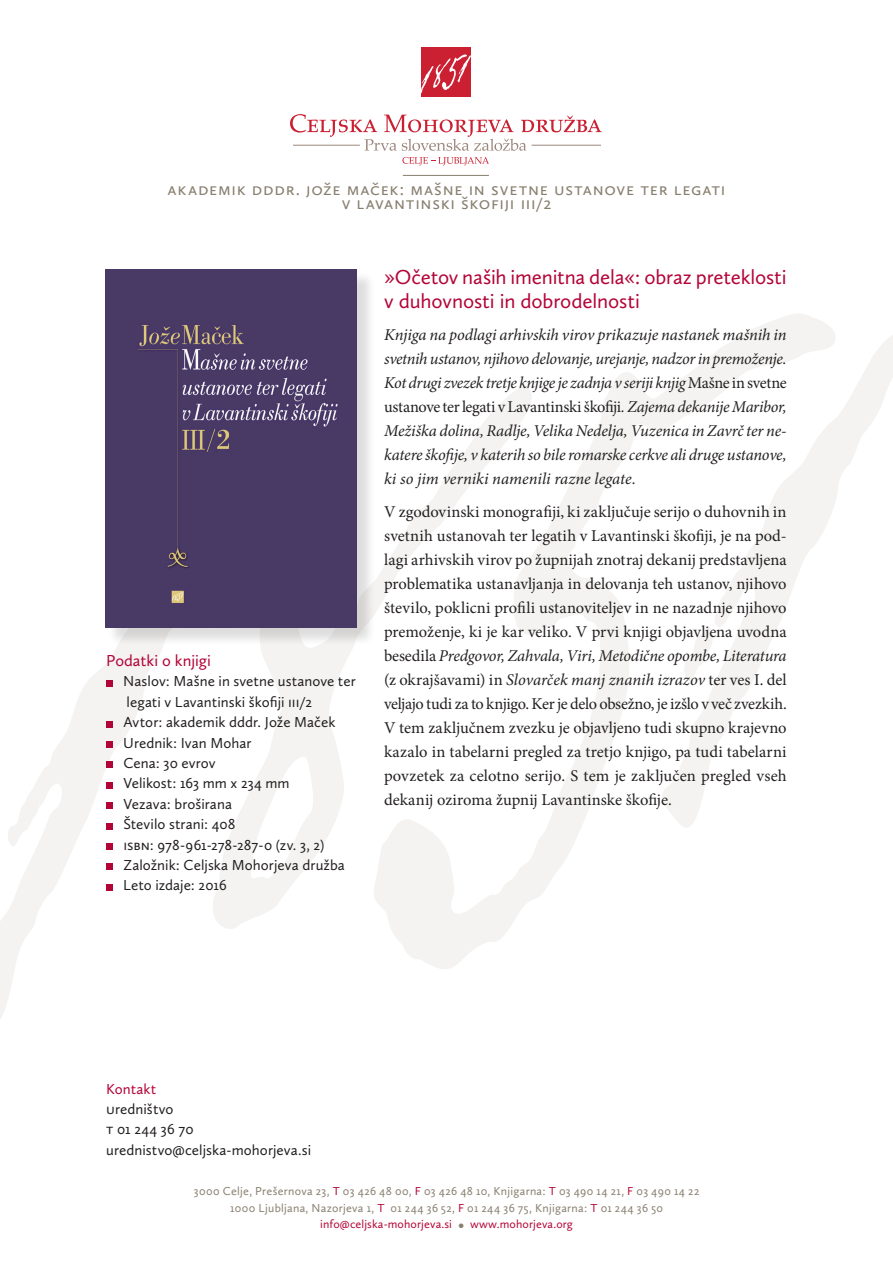
<style>
.page{position:relative;width:893px;height:1263px;background:#fff}
.page>*{position:absolute;margin:0;border:0;box-sizing:border-box;transform-origin:0 0}
.zivljenjepis{font:21px/24px "Calluna Sans";letter-spacing:-.005em;color:#b30437}
.besedilo{font:18px/13.5px "Calluna Sans";letter-spacing:.035em;color:#887f6f;text-align:center}
.besedilo-2{font:16.5px/24px "Minion Pro";color:#231f20;text-align:justify}
.besedilo-3{font:italic 16.5px/24px "Minion Pro";letter-spacing:-.005em;color:#231f20;text-align:justify}
.podatki_o_knjigi{font:16.5px "Calluna Sans";letter-spacing:-.01em;color:#b30437}
.podatki_o_knjigi-2{font:15px/20.4px "Calluna Sans";color:#231f20}
.podatki_o_knjigi-3{font:15px "Calluna Sans";color:#b30437}
.besedilo-4{font:12px "Calluna Sans";letter-spacing:.025em;color:#887f6f}
.t1{font:12px "Calluna Sans";letter-spacing:.01em;color:#b30437}
.s1{font-style:normal}
.s2{font-style:italic}
.s3{color:#b30437}
.s4{font-size:16.5px;color:#887f6f}
</style>
<div class="page">
<svg style="left:219px;top:646px;width:134px;height:283px"></svg>
<svg style="left:374px;top:314px;width:456px;height:655px"></svg>
<svg style="left:0;top:627px;width:219px;height:392px"></svg>
<svg style="left:6px;top:789px;width:34px;height:61px"></svg>
<svg style="left:655px;top:327px;width:238px;height:515px"></svg>
<div style="left:421px;top:47px;width:50px;height:50px;background:#cb1f32"></div>
<svg style="left:421px;top:54px;width:50px;height:39px"></svg>
<svg style="left:290px;top:114px;width:312px;height:37px"></svg>
<hr style="left:293px;top:145px;width:67px;height:1px;background:#9e887e">
<hr style="left:532px;top:145px;width:69px;height:1px;background:#9e887e">
<svg style="left:402px;top:157px;width:87px;height:8px"></svg>
<div style="left:106px;top:680px;width:7px;height:6px;background:#b30437"></div>
<div style="left:106px;top:721px;width:7px;height:6px;background:#b30437"></div>
<div style="left:106px;top:741px;width:7px;height:7px;background:#b30437"></div>
<div style="left:106px;top:762px;width:7px;height:6px;background:#b30437"></div>
<div style="left:106px;top:782px;width:7px;height:6px;background:#b30437"></div>
<div style="left:106px;top:802px;width:7px;height:7px;background:#b30437"></div>
<div style="left:106px;top:823px;width:7px;height:6px;background:#b30437"></div>
<div style="left:106px;top:843px;width:7px;height:7px;background:#b30437"></div>
<div style="left:106px;top:864px;width:7px;height:6px;background:#b30437"></div>
<div style="left:106px;top:884px;width:7px;height:6px;background:#b30437"></div>
<hr style="left:403px;top:175px;width:86px;height:1px;background:#887f6f">
<div style="left:108px;top:272px;width:267px;height:374px;background:#231f20;opacity:.15"></div>
<div style="left:105px;top:269px;width:252px;height:358px;background:#483965"></div>
<p class="besedilo" style="left:168px;top:182px;width:556px">akademi k dddr. jože maček: mašn e in svetn e ustanove ter legati v lavantinski škofiji iii/2</p>
<p class="podatki_o_knjigi" style="left:106px;top:650px;width:106px">Podatki o knjigi</p>
<p class="podatki_o_knjigi-2" style="left:123px;top:671px;width:234px">Naslov: Mašne in svetne ustanove ter legati v Lavantinski škofiji III/2</p>
<p class="podatki_o_knjigi-2" style="left:123px;top:712px;width:214px">Avtor: akademik dddr. Jože Maček</p>
<p class="podatki_o_knjigi-2" style="left:123px;top:732px;width:130px">Urednik: Ivan Mohar</p>
<p class="podatki_o_knjigi-2" style="left:123px;top:752px;width:94px">Cena: 30 evrov</p>
<p class="podatki_o_knjigi-2" style="left:123px;top:773px;width:168px">Velikost: 163 mm x 234 mm</p>
<p class="podatki_o_knjigi-2" style="left:123px;top:793px;width:110px">Vezava: broširana</p>
<p class="podatki_o_knjigi-2" style="left:123px;top:814px;width:114px">Število strani: 408</p>
<p class="podatki_o_knjigi-2" style="left:123px;top:834px;width:202px">ISBN: 978-961-278-287-0 (zv. 3, 2)</p>
<p class="podatki_o_knjigi-2" style="left:123px;top:854px;width:223px">Založnik: Celjska Mohorjeva družba</p>
<p class="podatki_o_knjigi-2" style="left:123px;top:875px;width:105px">Leto izdaje: 2016</p>
<p class="zivljenjepis" style="left:384px;top:264px;width:404px">»Očetov naših imenitna dela«: obraz preteklosti v duhovnosti in dobrodelnosti</p>
<p class="besedilo-3" style="left:384px;top:323px;width:404px">Knjiga na podlagi arhivskih virov prikazuje nastanek mašnih in svetnih ustanov, njihovo delovanje, urejanje, nadzor in premoženje.<br>Kot drugi zvezek tretje knjige je zadnja v seriji knjig <span class="s1">Mašne in svetne ustanove ter legati v Lavantinski škofiji</span>. Zajema dekanije Maribor, Mežiška dolina, Radlje, Velika Nedelja, Vuzenica in Zavrč ter ne&shy;katere škofije, v katerih so bile romarske cerkve ali druge ustanove, ki so jim verniki namenili razne legate.</p>
<p class="besedilo-2" style="left:384px;top:500px;width:404px">V zgodovinski monografiji, ki zaključuje serijo o duhovnih in svetnih ustanovah ter legatih v Lavantinski škofiji, je na pod&shy;lagi arhivskih virov po župnijah znotraj dekanij predstavljena problematika ustanavljanja in delovanja teh ustanov, njihovo število, poklicni profili ustanoviteljev in ne nazadnje njihovo premoženje, ki je kar veliko. V prvi knjigi objavljena uvodna besedila <span class="s2">Predgovor, Zahvala, Viri, Metodične opombe, Literatura </span>(z okrajšavami) in <span class="s2">Slovarček manj znanih izrazov</span> ter ves I. del veljajo tudi za to knjigo. Ker je delo obsežno, je izšlo v več zvezkih.<br>V tem zaključnem zvezku je objavljeno tudi skupno krajevno kazalo in tabelarni pregled za tretjo knjigo, pa tudi tabelarni povzetek za celotno serijo. S tem je zaključen pregled vseh dekanij oziroma župnij Lavantinske škofije.</p>
<p class="podatki_o_knjigi-3" style="left:106px;top:1079px;width:52px">Kontakt</p>
<p class="podatki_o_knjigi-2" style="left:106px;top:1098px;width:69px">uredništvo</p>
<p class="podatki_o_knjigi-2" style="left:106px;top:1119px;width:89px">t 01 244 36 70</p>
<p class="podatki_o_knjigi-2" style="left:106px;top:1139px;width:206px">urednistvo@celjska-mohorjeva.si</p>
<p class="besedilo-4" style="left:194px;top:1184px;width:507px">3000 Celje, Prešernova 23, <span class="s3">T</span> 03 426 48 00, <span class="s3">F</span> 03 426 48 10, Knjigarna: <span class="s3">T</span> 03 490 14 21, <span class="s3">F</span> 03 490 14 22</p>
<p class="besedilo-4" style="left:230px;top:1201px;width:434px">1000 Ljubljana, Nazorjeva 1, <span class="s3">T</span> 01 244 36 52, <span class="s3">F</span> 01 244 36 75, Knjigarna: <span class="s3">T</span> 01 244 36 50</p>
<p class="t1" style="left:320px;top:1217px;width:254px">info@celjska-mohorjeva.si <span class="s4">•</span> www.mohorjeva.org</p>
</div>
